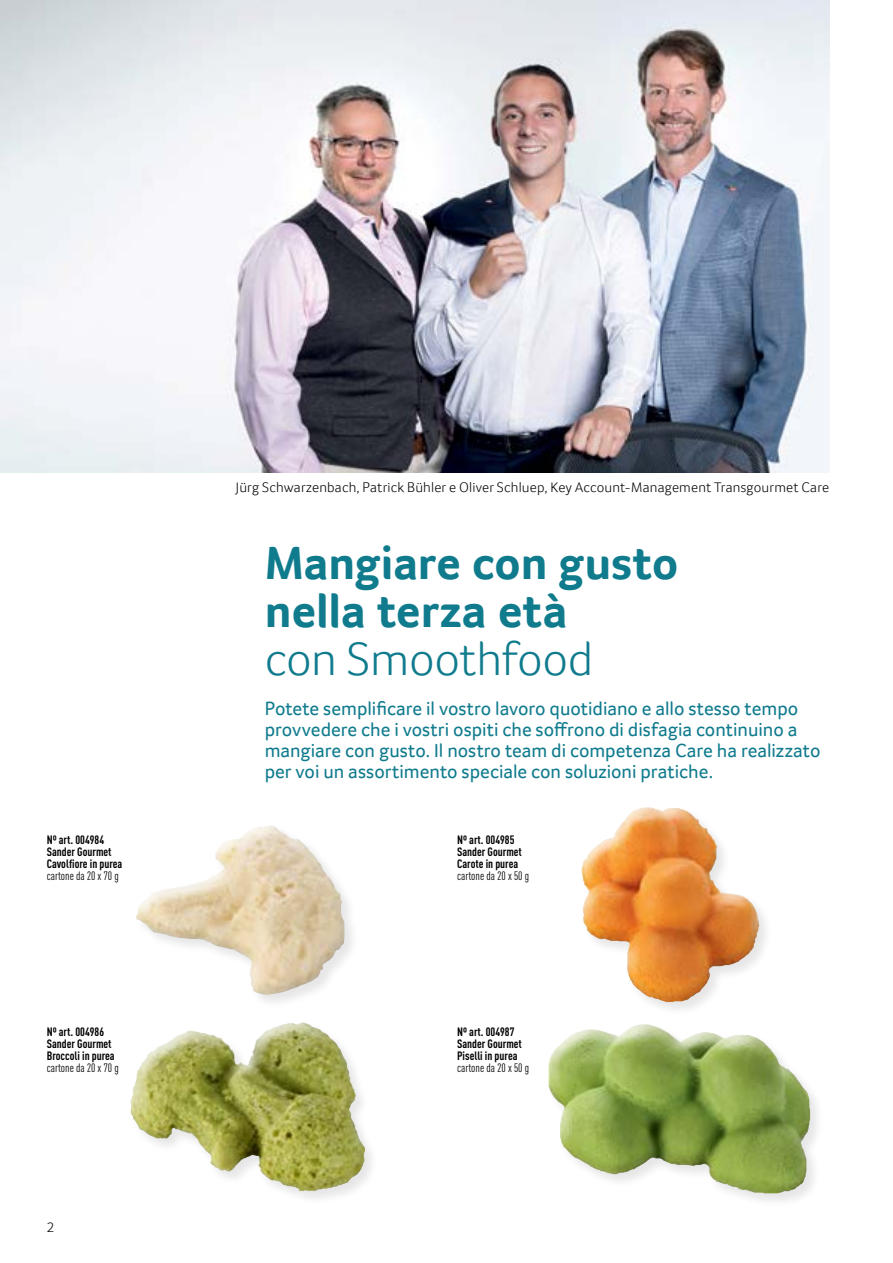
<style>
.page{position:relative;width:893px;height:1263px;background:#fff}
.page>*{position:absolute;margin:0;border:0;box-sizing:border-box;transform-origin:0 0}
.Rubriktitel_GRAU_32_34{font:700 48px "Transgourmet";color:#0f7b8d}
.Rubriktitel_GRAU_32_34-2{font:300 48px "Transgourmet";letter-spacing:-.01em;color:#0f7b8d}
.grundtext_Flattersatz{font:19.5px/21px "Transgourmet";letter-spacing:-.005em;color:#0f7b8d}
.Namensauszeichnung{font:300 14.25px "Transgourmet";letter-spacing:.01em;color:#000}
.t1{font:700 condensed 12px/12px "DINOT";color:#000}
.t2{font:condensed 12px "DINOT";color:#000}
</style>
<div class="page">
<img style="left:0;top:0;width:829px;height:472px">
<div style="left:134px;top:823px;width:225px;height:186px;background:#000;opacity:.1"></div>
<div style="left:135px;top:824px;width:211px;height:173px;background:#fff;opacity:.75"></div>
<div style="left:135px;top:846px;width:211px;height:151px;background:#000;opacity:.1"></div>
<div style="left:581px;top:806px;width:181px;height:182px;background:#fff;opacity:.75"></div>
<div style="left:581px;top:811px;width:181px;height:193px;background:#000;opacity:.1"></div>
<div style="left:130px;top:1021px;width:220px;height:160px;background:#fff;opacity:.75"></div>
<div style="left:130px;top:1040px;width:237px;height:153px;background:#000;opacity:.1"></div>
<div style="left:546px;top:1022px;width:278px;height:186px;background:#000;opacity:.1"></div>
<div style="left:548px;top:1023px;width:264px;height:161px;background:#fff;opacity:.75"></div>
<div style="left:548px;top:1046px;width:264px;height:150px;background:#000;opacity:.1"></div>
<p class="t1" style="left:47px;top:834px;width:59px">Nº art. 004984</p>
<p class="t1" style="left:47px;top:846px;width:77px">Sander Gourmet<br>Cavolfiore in purea</p>
<p class="t2" style="left:47px;top:869px;width:73px">cartone da 20 x 70 g</p>
<p class="t1" style="left:47px;top:1026px;width:59px">Nº art. 004986</p>
<p class="t1" style="left:47px;top:1038px;width:70px">Sander Gourmet<br>Broccoli in purea</p>
<p class="t2" style="left:47px;top:1061px;width:73px">cartone da 20 x 70 g</p>
<p class="Namensauszeichnung" style="left:47px;top:1219px;width:9px">2</p>
<p class="Namensauszeichnung" style="left:236px;top:479px;width:595px">Jürg Schwarzenbach, Patrick Bühler e Oliver Schluep, Key Account-Management Transgourmet Care</p>
<p class="Rubriktitel_GRAU_32_34" style="left:265px;top:534px;width:415px">Mangiare con gusto</p>
<p class="Rubriktitel_GRAU_32_34" style="left:265px;top:582px;width:304px">nella terza età</p>
<p class="Rubriktitel_GRAU_32_34-2" style="left:265px;top:631px;width:330px">con Smoothfood</p>
<p class="grundtext_Flattersatz" style="left:265px;top:698px;width:557px">Potete semplificare il vostro lavoro quotidiano e allo stesso tempo provvedere che i vostri ospiti che soffrono di disfagia continuino a mangiare con gusto. Il nostro team di competenza Care ha realizzato per voi un assortimento speciale con soluzioni pratiche.</p>
<p class="t1" style="left:457px;top:834px;width:59px">Nº art. 004985</p>
<p class="t1" style="left:457px;top:846px;width:66px">Sander Gourmet<br>Carote in purea</p>
<p class="t2" style="left:457px;top:869px;width:74px">cartone da 20 x 50 g</p>
<p class="t1" style="left:457px;top:1026px;width:59px">Nº art. 004987</p>
<p class="t1" style="left:457px;top:1038px;width:66px">Sander Gourmet<br>Piselli in purea</p>
<p class="t2" style="left:457px;top:1061px;width:74px">cartone da 20 x 50 g</p>
</div>
